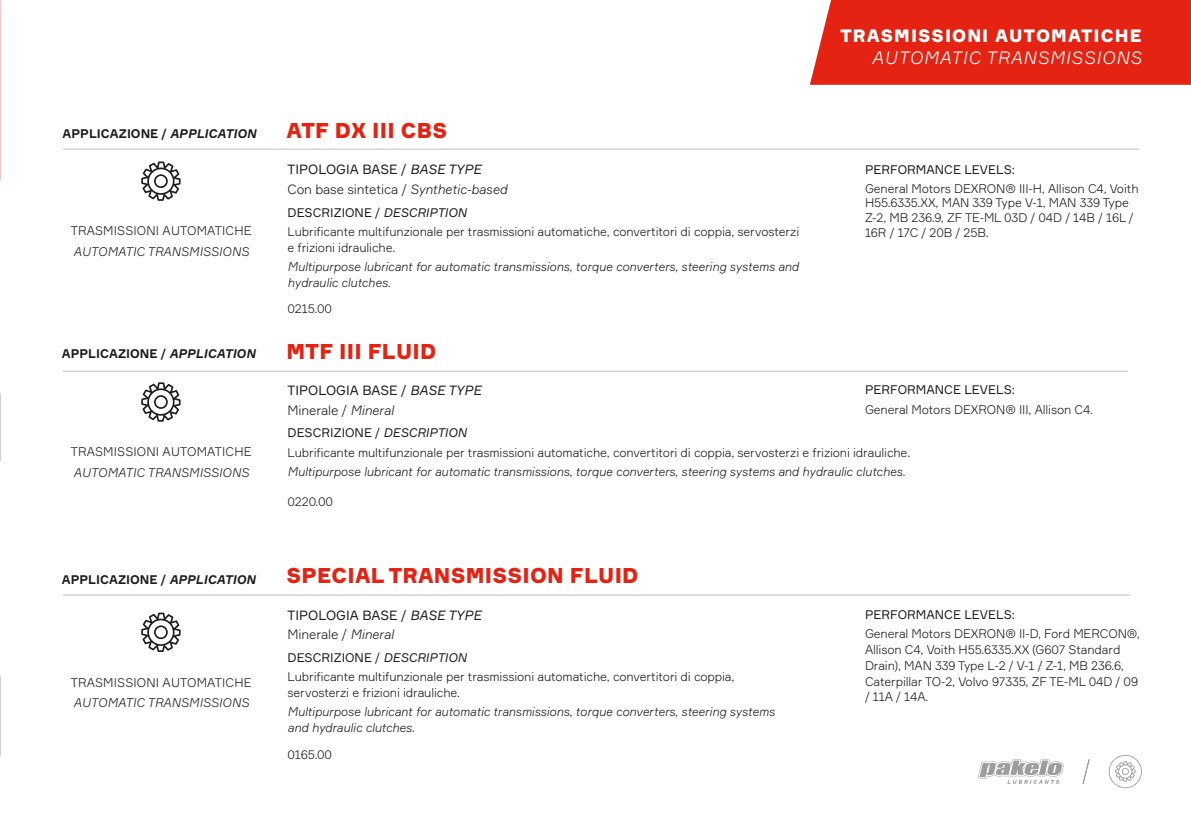
<style>
.page{position:relative;width:1191px;height:819px;background:#fff}
.page>*{position:absolute;margin:0;border:0;box-sizing:border-box;transform-origin:0 0}
.t1{font:900 21px "Formular";letter-spacing:.01em;color:#e42313}
.t2{font:900 17.5px "Formular";letter-spacing:.06em;color:#fff}
.t3{font:italic 300 17.5px "Formular";letter-spacing:.06em;color:#fff}
.t4{font:13.12px/19.2px "Formular";color:#1d1d1b}
.t5{font:300 13.12px/19.2px "Formular";letter-spacing:-.01em;color:#1d1d1b}
.t6{font:300 12.25px/15.8px "Formular";letter-spacing:-.01em;color:#1d1d1b}
.t7{font:italic 300 12.25px/15.8px "Formular";letter-spacing:-.01em;color:#1d1d1b}
.t8{font:700 12.25px "Formular";color:#1d1d1b}
.t9{font:300 12.25px "Formular";letter-spacing:.01em;color:#1d1d1b}
.t10{font:italic 300 12.25px "Formular";letter-spacing:.01em;color:#1d1d1b}
.t11{font:12.25px "Formular";color:#1d1d1b}
.s1{font-style:italic}
.s2{font-weight:400}
.s3{font-weight:400;font-style:italic}
.s4{font-weight:300}
.s5{font-weight:300;font-style:italic}
</style>
<div class="page">
<svg style="left:978px;top:759px;width:85px;height:24px"></svg>
<svg style="left:1082px;top:759px;width:8px;height:25px"></svg>
<div style="left:810px;top:0;width:381px;height:85px;background:#e42313"></div>
<img style="left:0;top:0;width:1px;height:180px">
<svg style="left:141px;top:161px;width:40px;height:40px"></svg>
<svg style="left:141px;top:382px;width:40px;height:39px"></svg>
<svg style="left:141px;top:612px;width:40px;height:40px"></svg>
<hr style="left:63px;top:149px;width:1076px;height:1px;background:#c1c0c0">
<hr style="left:63px;top:594px;width:1067px;height:1px;background:#c1c0c0">
<hr style="left:63px;top:371px;width:1064px;height:1px;background:#c1c0c0">
<svg style="left:1108px;top:755px;width:33px;height:33px"></svg>
<p class="t8" style="left:63px;top:126px;width:195px">APPLICAZIONE / <span class="s1">APPLICATION</span></p>
<p class="t9" style="left:71px;top:224px;width:182px">TRASMISSIONI AUTOMATICHE</p>
<p class="t10" style="left:74px;top:244px;width:177px">AUTOMATIC TRANSMISSIONS</p>
<p class="t8" style="left:62px;top:346px;width:195px">APPLICAZIONE / <span class="s1">APPLICATION</span></p>
<p class="t9" style="left:71px;top:444px;width:182px">TRASMISSIONI AUTOMATICHE</p>
<p class="t10" style="left:74px;top:465px;width:177px">AUTOMATIC TRANSMISSIONS</p>
<p class="t8" style="left:62px;top:572px;width:195px">APPLICAZIONE / <span class="s1">APPLICATION</span></p>
<p class="t9" style="left:71px;top:674px;width:182px">TRASMISSIONI AUTOMATICHE</p>
<p class="t10" style="left:74px;top:695px;width:177px">AUTOMATIC TRANSMISSIONS</p>
<h1 class="t1" style="left:286px;top:117px;width:162px">ATF DX III CBS</h1>
<p class="t5" style="left:287px;top:160px;width:221px"><span class="s2">TIPOLOGIA BASE /</span> <span class="s3">BASE TYPE<br></span>Con base sintetica / <span class="s1">Synthetic-based</span></p>
<p class="t6" style="left:287px;top:202px;width:513px;line-height:19.2px"><span class="s2">DESCRIZIONE /</span> <span class="s3">DESCRIPTION<br></span>Lubrificante multifunzionale per trasmissioni automatiche, convertitori di coppia, servosterzi</p>
<p class="t6" style="left:287px;top:239px;width:109px">e frizioni idrauliche.</p>
<p class="t7" style="left:287px;top:258px;width:513px">Multipurpose lubricant for automatic transmissions, torque converters, steering systems and hydraulic clutches.</p>
<p class="t6" style="left:287px;top:300px;width:46px">0215.00</p>
<h1 class="t1" style="left:286px;top:338px;width:151px">MTF III FLUID</h1>
<p class="t4" style="left:287px;top:380px;width:196px">TIPOLOGIA BASE / <span class="s1">BASE TYPE<br></span><span class="s4">Minerale /</span> <span class="s5">Mineral</span></p>
<h2 class="t2" style="left:840px;top:25px;width:302px">TRASMISSIONI AUTOMATICHE</h2>
<h2 class="t3" style="left:872px;top:47px;width:271px">AUTOMATIC TRANSMISSIONS</h2>
<p class="t11" style="left:865px;top:162px;width:151px">PERFORMANCE LEVELS:</p>
<p class="t6" style="left:865px;top:181px;width:275px;line-height:14.7px">General Motors DEXRON® III-H, Allison C4, Voith H55.6335.XX, MAN 339 Type V-1, MAN 339 Type Z-2, MB 236.9, ZF TE-ML 03D / 04D / 14B / 16L / 16R / 17C / 20B / 25B.</p>
<p class="t11" style="left:865px;top:382px;width:151px">PERFORMANCE LEVELS:</p>
<p class="t6" style="left:865px;top:401px;width:230px">General Motors DEXRON® III, Allison C4.</p>
<p class="t6" style="left:287px;top:423px;width:624px;line-height:19.2px"><span class="s2">DESCRIZIONE /</span> <span class="s3">DESCRIPTION<br></span>Lubrificante multifunzionale per trasmissioni automatiche, convertitori di coppia, servosterzi e frizioni idrauliche.</p>
<p class="t7" style="left:287px;top:463px;width:619px">Multipurpose lubricant for automatic transmissions, torque converters, steering systems and hydraulic clutches.</p>
<p class="t6" style="left:287px;top:494px;width:47px">0220.00</p>
<h1 class="t1" style="left:286px;top:562px;width:353px">SPECIAL TRANSMISSION FLUID</h1>
<p class="t4" style="left:287px;top:605px;width:196px">TIPOLOGIA BASE / <span class="s1">BASE TYPE<br></span><span class="s4">Minerale /</span> <span class="s5">Mineral</span></p>
<p class="t6" style="left:287px;top:648px;width:448px;line-height:19.2px"><span class="s2">DESCRIZIONE /</span> <span class="s3">DESCRIPTION<br></span>Lubrificante multifunzionale per trasmissioni automatiche, convertitori di coppia,</p>
<p class="t6" style="left:287px;top:684px;width:174px">servosterzi e frizioni idrauliche.</p>
<p class="t7" style="left:287px;top:704px;width:489px">Multipurpose lubricant for automatic transmissions, torque converters, steering systems and hydraulic clutches.</p>
<p class="t6" style="left:287px;top:746px;width:46px">0165.00</p>
<p class="t11" style="left:865px;top:607px;width:151px">PERFORMANCE LEVELS:</p>
<p class="t6" style="left:865px;top:626px;width:276px">General Motors DEXRON® II-D, Ford MERCON®, Allison C4, Voith H55.6335.XX (G607 Standard Drain), MAN 339 Type L-2 / V-1 / Z-1, MB 236.6, Caterpillar TO-2, Volvo 97335, ZF TE-ML 04D / 09 / 11A / 14A.</p>
</div>
